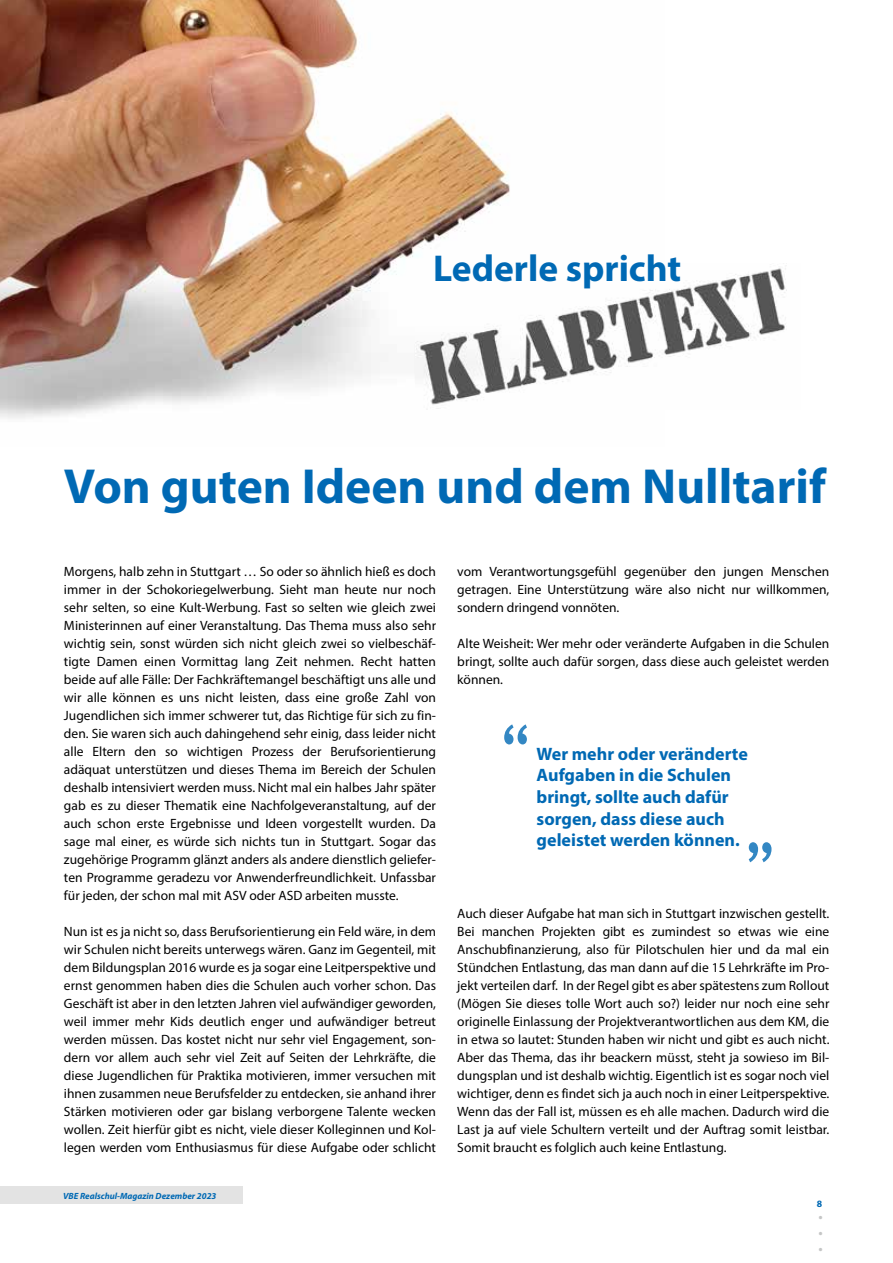
<style>
.page{position:relative;width:893px;height:1263px;background:#fff}
.page>*{position:absolute;margin:0;border:0;box-sizing:border-box;transform-origin:0 0}
.t1{font:89.25px "Andale Mono";color:#3387c3;scale:.84 1}
.t2{font:700 49.5px "Myriad Pro";color:#0069b4}
.t3{font:700 37.5px "Myriad Pro";color:#0069b4}
.t4{font:700 18px/21.6px "Myriad Pro";color:#0069b4}
.t5{font:700 18px/15.9px "Myriad Pro";color:#c5c6c6;text-align:justify}
.t6{font:13.5px/18px "Myriad Pro";color:#000;text-align:justify}
.t7{font:700 9.75px "Myriad Pro";color:#0069b4}
.t8{font:italic 700 9px "Myriad Pro";color:#0069b4}
</style>
<div class="page">
<div style="left:0;top:1186px;width:242px;height:17px;background:#e3e3e3"></div>
<img style="left:0;top:0;width:510px;height:419px">
<img style="left:415px;top:263px;width:372px;height:146px">
<h3 class="t3" style="left:433px;top:244px;width:250px">Lederle spricht</h3>
<h2 class="t2" style="left:64px;top:454px;width:763px">Von guten Ideen und dem Nulltarif</h2>
<p class="t6" style="left:64px;top:562px;width:374px">Morgens, halb zehn in Stuttgart … So oder so ähnlich hieß es doch immer in der Schokoriegelwerbung. Sieht man heute nur noch sehr selten, so eine Kult-Werbung. Fast so selten wie gleich zwei Ministerinnen auf einer Veranstaltung. Das Thema muss also sehr wichtig sein, sonst würden sich nicht gleich zwei so vielbeschäf&shy;tigte Damen einen Vormittag lang Zeit nehmen. Recht hatten beide auf alle Fälle: Der Fachkräftemangel beschäftigt uns alle und wir alle können es uns nicht leisten, dass eine große Zahl von Jugendlichen sich immer schwerer tut, das Richtige für sich zu fin&shy;den. Sie waren sich auch dahingehend sehr einig, dass leider nicht alle Eltern den so wichtigen Prozess der Berufsorientierung adäquat unterstützen und dieses Thema im Bereich der Schulen deshalb intensiviert werden muss. Nicht mal ein halbes Jahr später gab es zu dieser Thematik eine Nachfolgeveranstaltung, auf der auch schon erste Ergebnisse und Ideen vorgestellt wurden. Da sage mal einer, es würde sich nichts tun in Stuttgart. Sogar das zugehörige Programm glänzt anders als andere dienstlich geliefer&shy;ten Programme geradezu vor Anwenderfreundlichkeit. Unfassbar für jeden, der schon mal mit ASV oder ASD arbeiten musste.</p>
<p class="t6" style="left:64px;top:922px;width:374px">Nun ist es ja nicht so, dass Berufsorientierung ein Feld wäre, in dem wir Schulen nicht bereits unterwegs wären. Ganz im Gegenteil, mit dem Bildungsplan 2016 wurde es ja sogar eine Leitperspektive und ernst genommen haben dies die Schulen auch vorher schon. Das Geschäft ist aber in den letzten Jahren viel aufwändiger geworden, weil immer mehr Kids deutlich enger und aufwändiger betreut werden müssen. Das kostet nicht nur sehr viel Engagement, son&shy;dern vor allem auch sehr viel Zeit auf Seiten der Lehrkräfte, die diese Jugendlichen für Praktika motivieren, immer versuchen mit ihnen zusammen neue Berufsfelder zu entdecken, sie anhand ihrer Stärken motivieren oder gar bislang verborgene Talente wecken wollen. Zeit hierfür gibt es nicht, viele dieser Kolleginnen und Kol&shy;legen werden vom Enthusiasmus für diese Aufgabe oder schlicht</p>
<p class="t8" style="left:63px;top:1190px;width:155px">VBE Realschul-Magazin Dezember 2023</p>
<p class="t6" style="left:457px;top:562px;width:374px">vom Verantwortungsgefühl gegenüber den jungen Menschen getragen. Eine Unterstützung wäre also nicht nur willkommen, sondern dringend vonnöten.</p>
<p class="t6" style="left:457px;top:634px;width:374px">Alte Weisheit: Wer mehr oder veränderte Aufgaben in die Schulen bringt, sollte auch dafür sorgen, dass diese auch geleistet werden können.</p>
<h1 class="t1" style="left:493px;top:698px;width:55px">“</h1>
<h3 class="t4" style="left:537px;top:742px;width:213px">Wer mehr oder veränderte<br>Aufgaben in die Schulen bringt, sollte auch dafür sorgen, dass diese auch geleistet werden können.</h3>
<h1 class="t1" style="left:738px;top:763px;width:55px">„</h1>
<p class="t6" style="left:457px;top:904px;width:374px">Auch dieser Aufgabe hat man sich in Stuttgart inzwischen gestellt.<br>Bei manchen Projekten gibt es zumindest so etwas wie eine Anschubfinanzierung, also für Pilotschulen hier und da mal ein Stündchen Entlastung, das man dann auf die 15 Lehrkräfte im Pro&shy;jekt verteilen darf. In der Regel gibt es aber spätestens zum Rollout (Mögen Sie dieses tolle Wort auch so?) leider nur noch eine sehr originelle Einlassung der Projektverantwortlichen aus dem KM, die in etwa so lautet: Stunden haben wir nicht und gibt es auch nicht.<br>Aber das Thema, das ihr beackern müsst, steht ja sowieso im Bil&shy;dungsplan und ist deshalb wichtig. Eigentlich ist es sogar noch viel wichtiger, denn es findet sich ja auch noch in einer Leitperspektive.<br>Wenn das der Fall ist, müssen es eh alle machen. Dadurch wird die Last ja auf viele Schultern verteilt und der Auftrag somit leistbar.<br>Somit braucht es folglich auch keine Entlastung.</p>
<p class="t7" style="left:817px;top:1197px;width:7px">8</p>
<h3 class="t5" style="left:818px;top:1204px;width:6px">. . .</h3>
</div>
